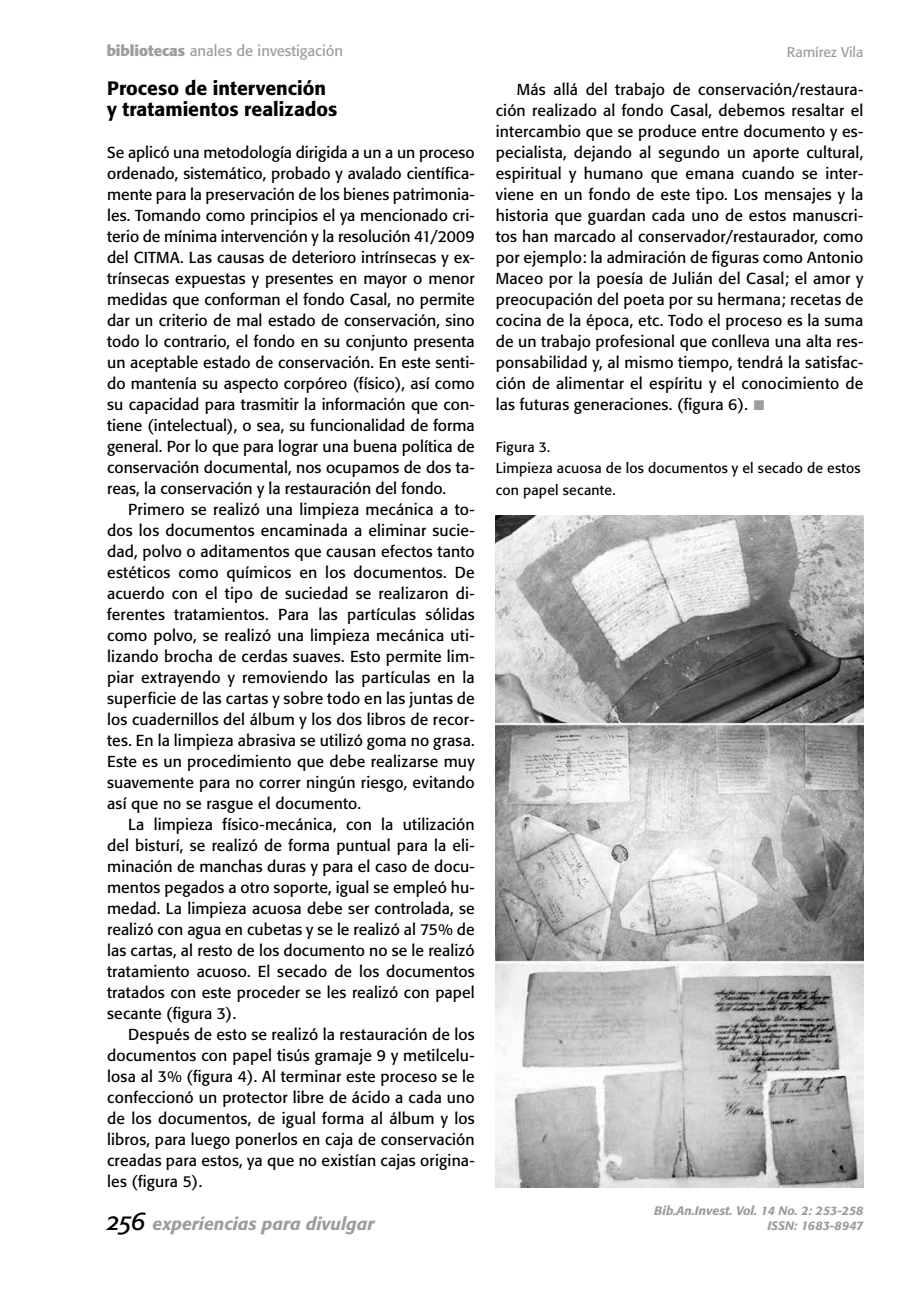
<style>
.page{position:relative;width:913px;height:1290px;background:#fff}
.page>*{position:absolute;margin:0;border:0;box-sizing:border-box;transform-origin:0 0}
.t1{font:500 19.25px/21px "Formata";letter-spacing:.005em;color:#000}
.t2{font:italic 500 17.5px "Formata";color:#9d9d9c}
.t3{font:15.75px/21px "Formata";letter-spacing:.01em;color:#000;text-align:justify}
.t4{font:14.88px "Formata";color:#9d9d9c}
.t5{font:14px/21px "Formata";letter-spacing:.015em;color:#000}
.t6{font:14px "Formata";color:#9d9d9c}
.t7{font:italic 500 12.25px "Formata";color:#9d9d9c}
.s1{font-weight:700}
.s2{font-family:"Times New Roman";font-weight:700;font-size:21px;color:#9d9d9c}
</style>
<div class="page">
<img style="left:496px;top:515px;width:367px;height:672px">
<p class="t4" style="left:107px;top:42px;width:238px"><span class="s1">bibliotecas</span> anales de investigación</p>
<p class="t6" style="left:787px;top:43px;width:78px">Ramírez Vila</p>
<p class="t1" style="left:107px;top:78px;width:232px">Proceso de intervención y tratamientos realizados</p>
<p class="t3" style="left:107px;top:142px;width:369px">Se aplicó una metodología dirigida a un a un proceso ordenado, sistemático, probado y avalado científica&shy;mente para la preservación de los bienes patrimonia&shy;les. Tomando como principios el ya mencionado cri&shy;terio de mínima intervención y la resolución 41/2009 del CITMA. Las causas de deterioro intrínsecas y ex&shy;trínsecas expuestas y presentes en mayor o menor medidas que conforman el fondo Casal, no permite dar un criterio de mal estado de conservación, sino todo lo contrario, el fondo en su conjunto presenta un aceptable estado de conservación. En este senti&shy;do mantenía su aspecto corpóreo (físico), así como su capacidad para trasmitir la información que con&shy;tiene (intelectual), o sea, su funcionalidad de forma general. Por lo que para lograr una buena política de conservación documental, nos ocupamos de dos ta&shy;reas, la conservación y la restauración del fondo.</p>
<p class="t3" style="left:107px;top:499px;width:369px;text-indent:21px">Primero se realizó una limpieza mecánica a to&shy;dos los documentos encaminada a eliminar sucie&shy;dad, polvo o aditamentos que causan efectos tanto estéticos como químicos en los documentos. De acuerdo con el tipo de suciedad se realizaron di&shy;ferentes tratamientos. Para las partículas sólidas como polvo, se realizó una limpieza mecánica uti&shy;lizando brocha de cerdas suaves. Esto permite lim&shy;piar extrayendo y removiendo las partículas en la superficie de las cartas y sobre todo en las juntas de los cuadernillos del álbum y los dos libros de recor&shy;tes. En la limpieza abrasiva se utilizó goma no grasa.<br>Este es un procedimiento que debe realizarse muy suavemente para no correr ningún riesgo, evitando así que no se rasgue el documento.</p>
<p class="t3" style="left:107px;top:814px;width:369px;text-indent:21px">La limpieza físico-mecánica, con la utilización del bisturí, se realizó de forma puntual para la eli&shy;minación de manchas duras y para el caso de docu&shy;mentos pegados a otro soporte, igual se empleó hu&shy;medad. La limpieza acuosa debe ser controlada, se realizó con agua en cubetas y se le realizó al 75% de las cartas, al resto de los documento no se le realizó tratamiento acuoso. El secado de los documentos tratados con este proceder se les realizó con papel secante (figura 3).</p>
<p class="t3" style="left:107px;top:1024px;width:369px;text-indent:21px">Después de esto se realizó la restauración de los documentos con papel tisús gramaje 9 y metilcelu&shy;losa al 3% (figura 4). Al terminar este proceso se le confeccionó un protector libre de ácido a cada uno de los documentos, de igual forma al álbum y los libros, para luego ponerlos en caja de conservación creadas para estos, ya que no existían cajas origina&shy;les (figura 5).</p>
<p class="t3" style="left:496px;top:79px;width:369px;text-indent:21px">Más allá del trabajo de conservación/restaura&shy;ción realizado al fondo Casal, debemos resaltar el intercambio que se produce entre documento y es&shy;pecialista, dejando al segundo un aporte cultural, espiritual y humano que emana cuando se inter&shy;viene en un fondo de este tipo. Los mensajes y la historia que guardan cada uno de estos manuscri&shy;tos han marcado al conservador/restaurador, como por ejemplo: la admiración de figuras como Antonio Maceo por la poesía de Julián del Casal; el amor y preocupación del poeta por su hermana; recetas de cocina de la época, etc. Todo el proceso es la suma de un trabajo profesional que conlleva una alta res&shy;ponsabilidad y, al mismo tiempo, tendrá la satisfac&shy;ción de alimentar el espíritu y el conocimiento de las futuras generaciones. (figura 6). <span class="s2">■</span></p>
<p class="t5" style="left:496px;top:437px;width:366px">Figura 3.<br>Limpieza acuosa de los documentos y el secado de estos con papel secante.</p>
<p class="t7" style="left:654px;top:1203px;width:211px">Bib.An.Invest. Vol. 14 No. 2: 253-258</p>
<p class="t2" style="left:153px;top:1213px;width:223px">experiencias para divulgar</p>
<p class="t7" style="left:767px;top:1218px;width:97px">ISSN: 1683-8947</p>
</div>
